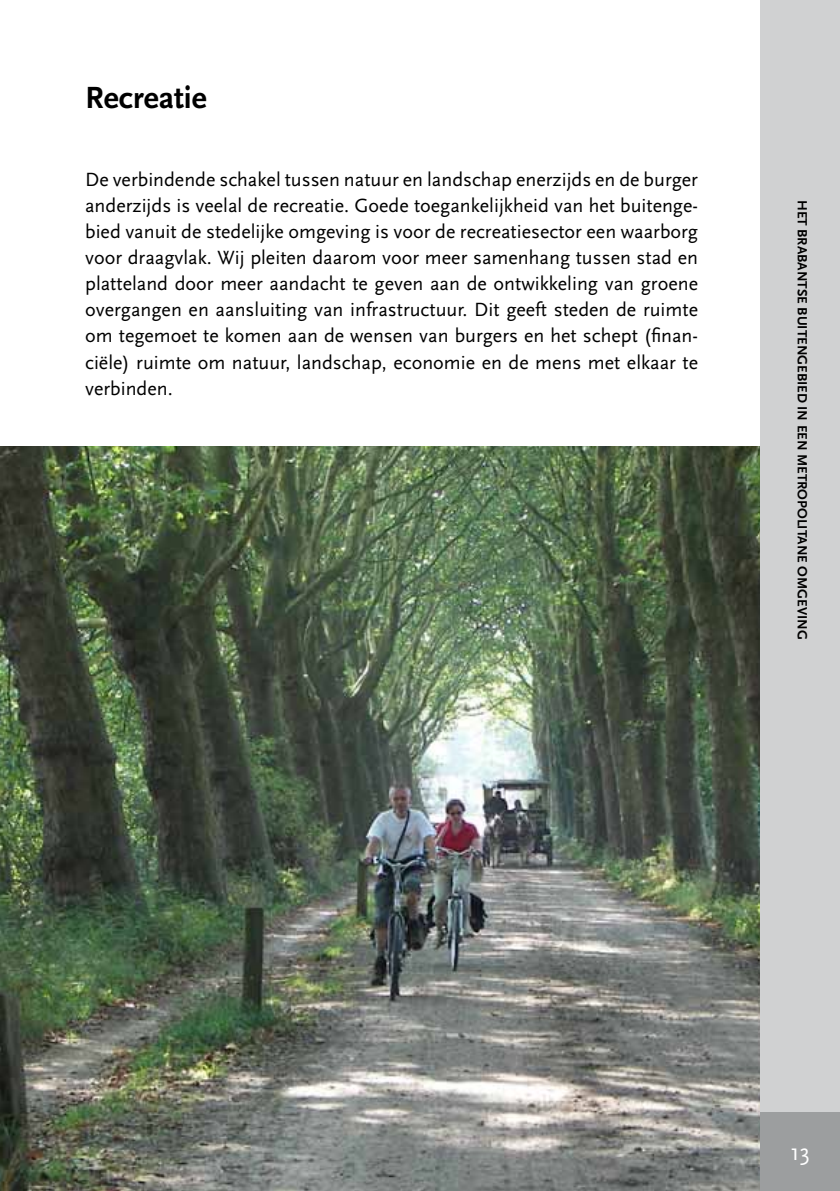
<style>
.page{position:relative;width:840px;height:1191px;background:#fff}
.page>*{position:absolute;margin:0;border:0;box-sizing:border-box;transform-origin:0 0}
.t1{font:700 32px "Scala Sans";color:#000}
.t2{font:24px "Scala Sans";color:#fff}
.t3{font:20px/26px "Scala Sans";color:#000;text-align:justify}
.t4{font:700 14px "Scala Sans";color:#000}
</style>
<div class="page">
<img style="left:0;top:446px;width:760px;height:745px">
<div style="left:760px;top:1111px;width:79px;height:80px;background:#9c9e9f"></div>
<div style="left:760px;top:0;width:79px;height:1111px;background:#d0d1d2"></div>
<h1 class="t1" style="left:85px;top:79px;width:123px">Recreatie</h1>
<p class="t3" style="left:85px;top:167px;width:614px">De verbindende schakel tussen natuur en landschap enerzijds en de burger anderzijds is veelal de recreatie. Goede toegankelijkheid van het buitenge&shy;bied vanuit de stedelijke omgeving is voor de recreatiesector een waarborg voor draagvlak. Wij pleiten daarom voor meer samenhang tussen stad en platteland door meer aandacht te geven aan de ontwikkeling van groene overgangen en aansluiting van infrastructuur. Dit geeft steden de ruimte om tegemoet te komen aan de wensen van burgers en het schept (finan&shy;ciële) ruimte om natuur, landschap, economie en de mens met elkaar te verbinden.</p>
<p class="t4" style="left:810px;top:200px;width:439px;rotate:90deg">Het Brabantse buiteng ebied in een m etropolitane omgeving</p>
<p class="t2" style="left:790px;top:1137px;width:21px">13</p>
</div>
